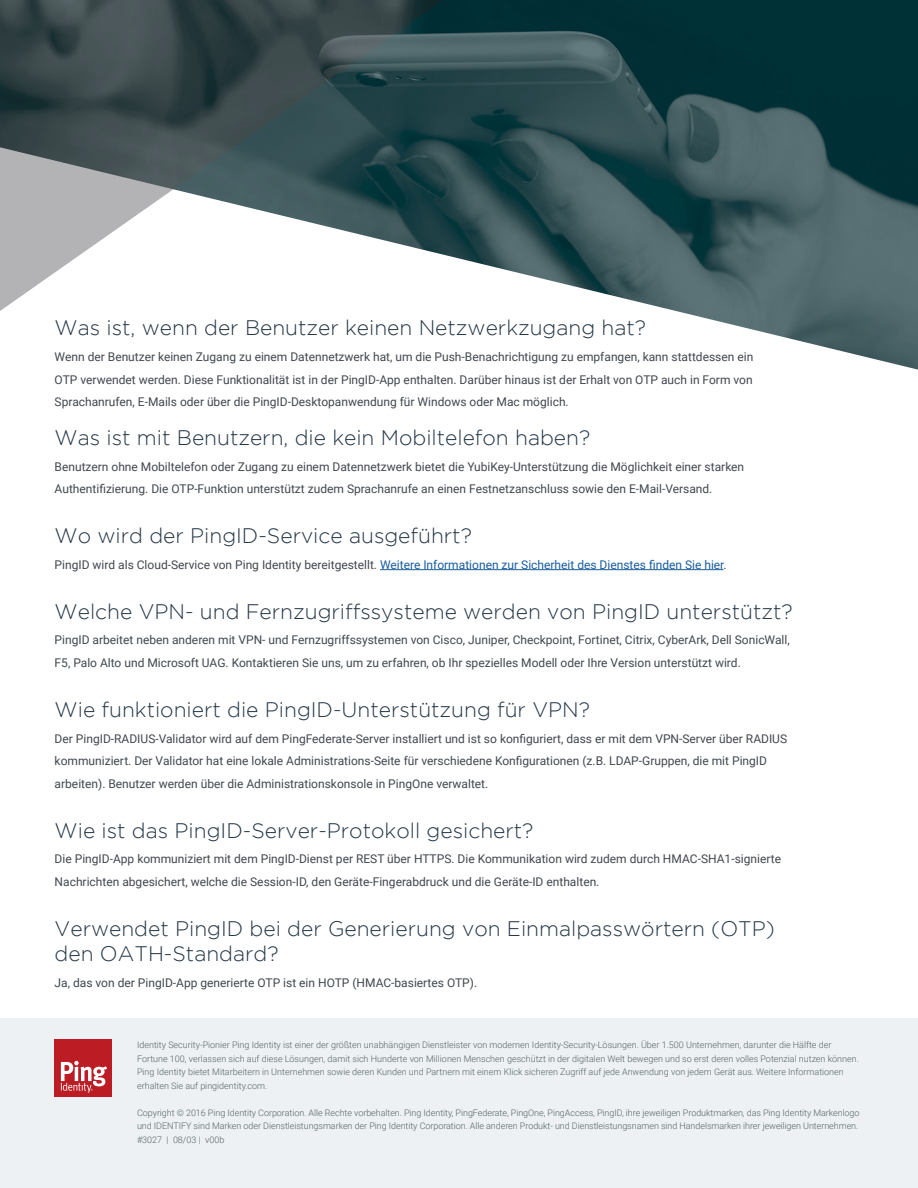
<style>
.page{position:relative;width:918px;height:1188px;background:#fff}
.page>*{position:absolute;margin:0;border:0;box-sizing:border-box;transform-origin:0 0}
.Subject_Headlines{font:300 21px/25.2px "Gotham";color:#233645}
.Body_Copy{font:12px/22.5px "Roboto";color:#40474f}
.Image_Caption{font:300 9px/13.5px "Roboto";color:#556265}
.s1{color:#175d9e}
</style>
<div class="page">
<img style="left:443px;top:0;width:475px;height:370px">
<div style="left:0;top:1018px;width:918px;height:170px;background:#edf1f3"></div>
<div style="left:55px;top:1040px;width:57px;height:57px;background:#bc1d25"></div>
<svg style="left:61px;top:1061px;width:46px;height:32px"></svg>
<svg style="left:0;top:0;width:443px;height:311px"></svg>
<hr style="left:380px;top:569px;width:344px;height:1px;background:#175d9e">
<p class="Subject_Headlines" style="left:55px;top:315px;width:593px">Was ist, wenn der Benutzer keinen Netzwerkzugang hat?</p>
<p class="Body_Copy" style="left:55px;top:345px;width:700px;text-align:justify">Wenn der Benutzer keinen Zugang zu einem Datennetzwerk hat, um die Push-Benachrichtigung zu empfangen, kann stattdessen ein OTP verwendet werden. Diese Funktionalität ist in der PingID-App enthalten. Darüber hinaus ist der Erhalt von OTP auch in Form von Sprachanrufen, E-Mails oder über die PingID-Desktopanwendung für Windows oder Mac möglich.</p>
<p class="Subject_Headlines" style="left:55px;top:425px;width:537px">Was ist mit Benutzern, die kein Mobiltelefon haben?</p>
<p class="Body_Copy" style="left:55px;top:455px;width:691px">Benutzern ohne Mobiltelefon oder Zugang zu einem Datennetzwerk bietet die YubiKey-Unterstützung die Möglichkeit einer starken<br>Authentifizierung. Die OTP-Funktion unterstützt zudem Sprachanrufe an einen Festnetzanschluss sowie den E-Mail-Versand.</p>
<p class="Subject_Headlines" style="left:55px;top:523px;width:419px">Wo wird der PingID-Service ausgeführt?</p>
<p class="Body_Copy" style="left:55px;top:553px;width:674px">PingID wird als Cloud-Service von Ping Identity bereitgestellt. <span class="s1">Weitere Informationen zur Sicherheit des Dienstes finden Sie hier</span>.</p>
<p class="Subject_Headlines" style="left:55px;top:598px;width:740px">Welche VPN- und Fernzugriffssysteme werden von PingID unterstützt?</p>
<p class="Body_Copy" style="left:55px;top:629px;width:737px">PingID arbeitet neben anderen mit VPN- und Fernzugriffssystemen von Cisco, Juniper, Checkpoint, Fortinet, Citrix, CyberArk, Dell SonicWall,<br>F5, Palo Alto und Microsoft UAG. Kontaktieren Sie uns, um zu erfahren, ob Ihr spezielles Modell oder Ihre Version unterstützt wird.</p>
<p class="Subject_Headlines" style="left:55px;top:697px;width:537px">Wie funktioniert die PingID-Unterstützung für VPN?</p>
<p class="Body_Copy" style="left:55px;top:727px;width:734px">Der PingID-RADIUS-Validator wird auf dem PingFederate-Server installiert und ist so konfiguriert, dass er mit dem VPN-Server über RADIUS kommuniziert. Der Validator hat eine lokale Administrations-Seite für verschiedene Konfigurationen (z.B. LDAP-Gruppen, die mit PingID arbeiten). Benutzer werden über die Administrationskonsole in PingOne verwaltet.</p>
<p class="Subject_Headlines" style="left:55px;top:817px;width:480px">Wie ist das PingID-Server-Protokoll gesichert?</p>
<p class="Body_Copy" style="left:55px;top:847px;width:728px">Die PingID-App kommuniziert mit dem PingID-Dienst per REST über HTTPS. Die Kommunikation wird zudem durch HMAC-SHA1-signierte<br>Nachrichten abgesichert, welche die Session-ID, den Geräte-Fingerabdruck und die Geräte-ID enthalten.</p>
<p class="Subject_Headlines" style="left:55px;top:916px;width:722px">Verwendet PingID bei der Generierung von Einmalpasswörtern (OTP) den OATH-Standard?</p>
<p class="Body_Copy" style="left:55px;top:971px;width:424px">Ja, das von der PingID-App generierte OTP ist ein HOTP (HMAC-basiertes OTP).</p>
<p class="Image_Caption" style="left:137px;top:1038px;width:723px">Identity Security-Pionier Ping Identity ist einer der größten unabhängigen Dienstleister von modernen Identity-Security-Lösungen. Über 1.500 Unternehmen, darunter die Hälfte der Fortune 100, verlassen sich auf diese Lösungen, damit sich Hunderte von Millionen Menschen geschützt in der digitalen Welt bewegen und so erst deren volles Potenzial nutzen können.<br>Ping Identity bietet Mitarbeitern in Unternehmen sowie deren Kunden und Partnern mit einem Klick sicheren Zugriff auf jede Anwendung von jedem Gerät aus. Weitere Informationen erhalten Sie auf pingidentity.com.</p>
<p class="Image_Caption" style="left:137px;top:1105px;width:724px">Copyright © 2016 Ping Identity Corporation. Alle Rechte vorbehalten. Ping Identity, PingFederate, PingOne, PingAccess, PingID, ihre jeweiligen Produktmarken, das Ping Identity Markenlogo und IDENTIFY sind Marken oder Dienstleistungsmarken der Ping Identity Corporation. Alle anderen Produkt- und Dienstleistungsnamen sind Handelsmarken ihrer jeweiligen Unternehmen.</p>
<p class="Image_Caption" style="left:137px;top:1132px;width:89px">#3027 | 08/03 | v00b</p>
</div>
